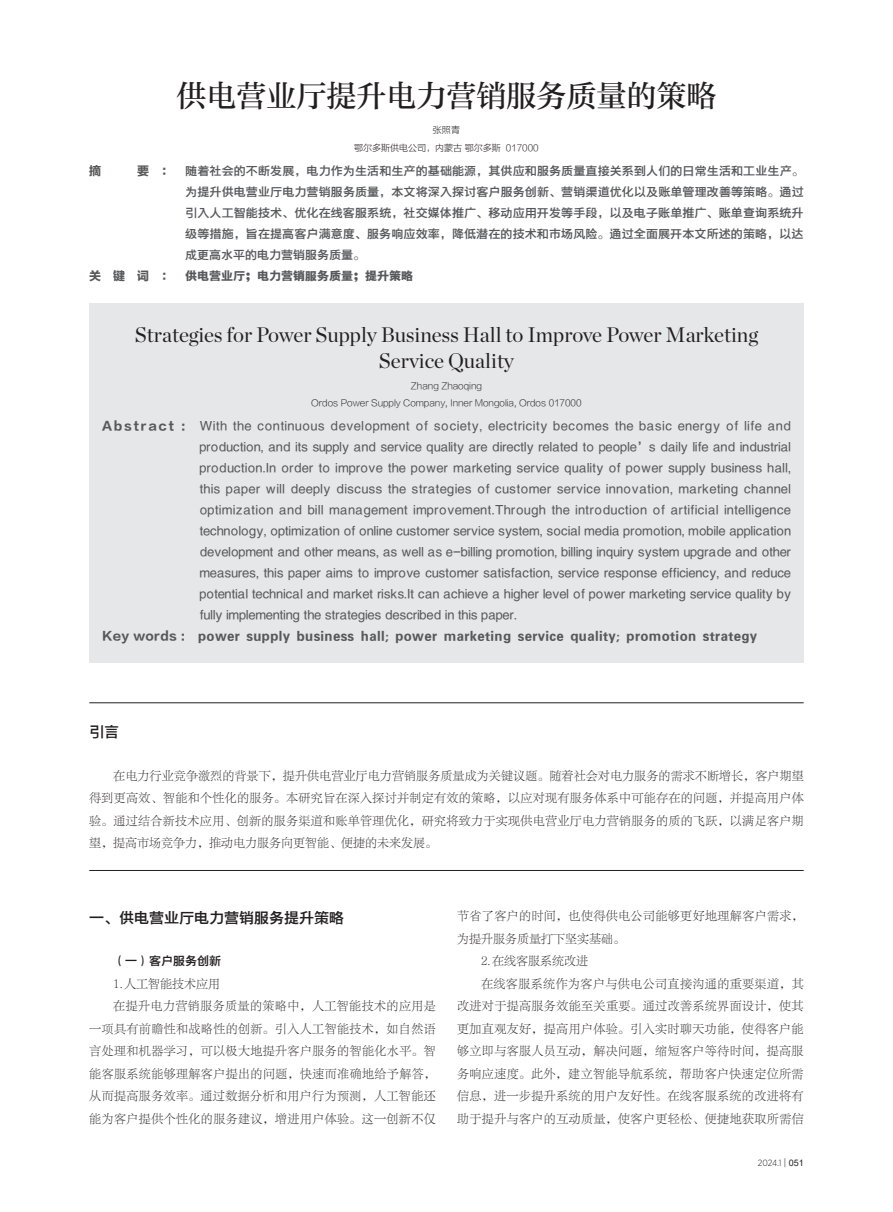
<style>
.page{position:relative;width:893px;height:1212px;background:#fff}
.page>*{position:absolute;margin:0;border:0;box-sizing:border-box;transform-origin:0 0}
.标题{font:30px "FZZHUNYSK GBK1 0";color:#231f20}
.英文标题{font:21px/25.2px "Chronicle Display";color:#231f20;text-align:center}
.一{font:15px "FZYDZHK GBK1 0";color:#231f20}
.英文摘要{font:12px/21px "FZYDZHK GBK1 0";letter-spacing:.03em;color:#57585a;text-align:justify}
.正文{font:12px/22.5px "FZLTSK GBK1 0";letter-spacing:.035em;color:#231f20;text-align:justify}
.摘要{font:12px/21px "FZYDZHK GBK1 0";letter-spacing:.01em;color:#57585a;text-align:justify}
.英文关键词{font:12px "FZYDCHK GBK1 0";letter-spacing:.03em;color:#57585a}
.关键词{font:12px "FZYDCHK GBK1 0";color:#57585a}
.正文-2{font:12px "FZLTSK GBK1 0";color:#231f20}
.一-2{font:12px "FZYDZHK GBK1 0";color:#231f20}
.摘要-2{font:12px "FZLTDHK GBK1 0";color:#57585a}
.英文单位{font:9px "FZLTXHK GBK1 0";color:#231f20}
.单位{font:9px "FZLTXHK GBK1 0";color:#231f20}
.英文作者{font:9px "FZLTXHK GBK1 0";color:#231f20}
.t1{font:300 9px "Gotham Narrow";color:#231f20}
.作者{font:9px "FZLTXHK GBK1 0";color:#231f20}
.s1{font-family:"FZLTDHK GBK1 0"}
.s2{font-family:"FZLTKHK GBK1 0";font-weight:400}
.s3{font-family:"Arial";font-weight:400}
</style>
<div class="page">
<div style="left:89px;top:303px;width:715px;height:360px;background:#e6e7e9"></div>
<hr style="left:89px;top:702px;width:715px;height:1px;background:#231f20">
<hr style="left:89px;top:870px;width:715px;height:1px;background:#231f20">
<p class="标题" style="left:176px;top:78px;width:542px">供电营业厅提升电力营销服务质量的策略</p>
<p class="作者" style="left:433px;top:124px;width:28px">张照青</p>
<p class="单位" style="left:354px;top:142px;width:186px">鄂尔多斯供电公司，内蒙古 鄂尔多斯 017000</p>
<p class="摘要-2" style="left:89px;top:165px;width:14px">摘</p>
<p class="摘要" style="left:185px;top:161px;width:620px;text-indent:-48px"><span class="s1">要 ：</span> 随着社会的不断发展，电力作为生活和生产的基础能源，其供应和服务质量直接关系到人们的日常生活和工业生产。为提升供电营业厅电力营销服务质量，本文将深入探讨客户服务创新、营销渠道优化以及账单管理改善等策略。通过引入人工智能技术、优化在线客服系统，社交媒体推广、移动应用开发等手段，以及电子账单推广、账单查询系统升级等措施，旨在提高客户满意度、服务响应效率，降低潜在的技术和市场风险。通过全面展开本文所述的策略，以达成更高水平的电力营销服务质量。</p>
<p class="关键词" style="left:89px;top:270px;width:325px"><span class="s1">关 键 词 ：</span> 供电营业厅；电力营销服务质量；提升策略</p>
<p class="英文标题" style="left:135px;top:321px;width:625px">Strategies for Power Supply Business Hall to Improve Power Marketing<br>Service Quality</p>
<p class="英文作者" style="left:411px;top:381px;width:73px">Zhang Zhaoqing</p>
<p class="英文单位" style="left:311px;top:398px;width:272px">Ordos Power Supply Company, Inner Mongolia, Ordos 017000</p>
<p class="英文摘要" style="left:200px;top:416px;width:593px;text-indent:-98px"><span class="s1">Abstract :</span> With the continuous development of society, electricity becomes the basic energy of life and production, and its supply and service quality are directly related to people’s daily life and industrial production.In order to improve the power marketing service quality of power supply business hall, this paper will deeply discuss the strategies of customer service innovation, marketing channel optimization and bill management improvement.Through the introduction of artificial intelligence technology, optimization of online customer service system, social media promotion, mobile application development and other means, as well as e-billing promotion, billing inquiry system upgrade and other measures, this paper aims to improve customer satisfaction, service response efficiency, and reduce potential technical and market risks.It can achieve a higher level of power marketing service quality by fully implementing the strategies described in this paper.</p>
<p class="英文关键词" style="left:102px;top:629px;width:657px"><span class="s1">Key words :</span> power supply business hall; power marketing service quality; promotion strategy</p>
<p class="一" style="left:89px;top:724px;width:32px">引言</p>
<p class="正文" style="left:89px;top:764px;width:716px;text-indent:24px">在电力行业竞争激烈的背景下，提升供电营业厅电力营销服务质量成为关键议题。随着社会对电力服务的需求不断增长，客户期望得到更高效、智能和个性化的服务。本研究旨在深入探讨并制定有效的策略，以应对现有服务体系中可能存在的问题，并提高用户体验。通过结合新技术应用、创新的服务渠道和账单管理优化，研究将致力于实现供电营业厅电力营销服务的质的飞跃，以满足客户期望，提高市场竞争力，推动电力服务向更智能、便捷的未来发展。</p>
<p class="一" style="left:89px;top:909px;width:257px">一、供电营业厅电力营销服务提升策略</p>
<p class="一-2" style="left:113px;top:954px;width:109px">（一）客户服务创新</p>
<p class="正文-2" style="left:113px;top:977px;width:108px">1.人工智能技术应用</p>
<p class="正文" style="left:89px;top:995px;width:348px;text-indent:24px">在提升电力营销服务质量的策略中，人工智能技术的应用是一项具有前瞻性和战略性的创新。引入人工智能技术，如自然语言处理和机器学习，可以极大地提升客户服务的智能化水平。智能客服系统能够理解客户提出的问题，快速而准确地给予解答，从而提高服务效率。通过数据分析和用户行为预测，人工智能还能为客户提供个性化的服务建议，增进用户体验。这一创新不仅</p>
<p class="正文" style="left:457px;top:905px;width:348px">节省了客户的时间，也使得供电公司能够更好地理解客户需求，为提升服务质量打下坚实基础。</p>
<p class="正文-2" style="left:481px;top:955px;width:108px">2.在线客服系统改进</p>
<p class="正文" style="left:457px;top:973px;width:348px;text-indent:24px">在线客服系统作为客户与供电公司直接沟通的重要渠道，其改进对于提高服务效能至关重要。通过改善系统界面设计，使其更加直观友好，提高用户体验。引入实时聊天功能，使得客户能够立即与客服人员互动，解决问题，缩短客户等待时间，提高服务响应速度。此外，建立智能导航系统，帮助客户快速定位所需信息，进一步提升系统的用户友好性。在线客服系统的改进将有助于提升与客户的互动质量，使客户更轻松、便捷地获取所需信</p>
<p class="t1" style="left:758px;top:1157px;width:47px">2024.1 <span class="s2">|</span> <span class="s3">051</span></p>
</div>
